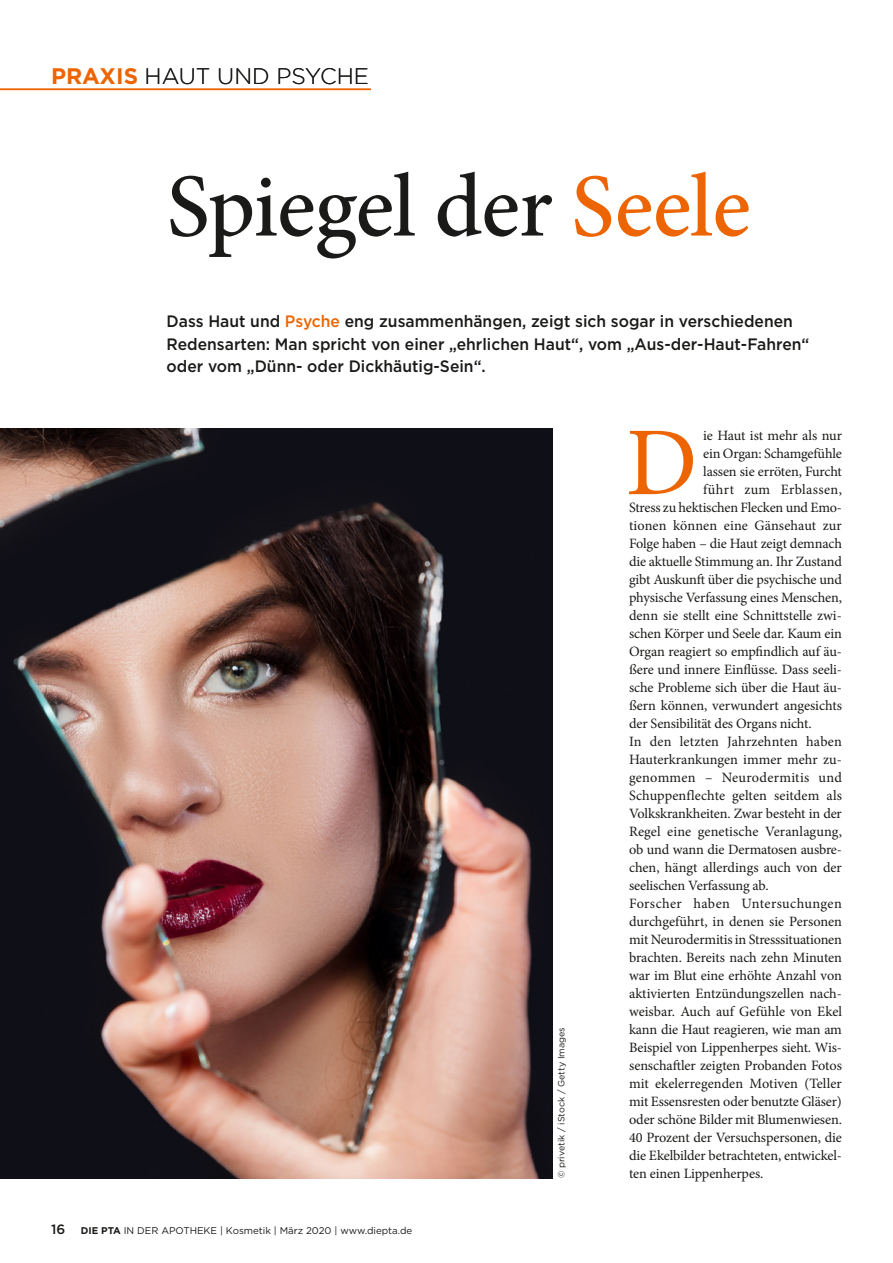
<style>
.page{position:relative;width:893px;height:1263px;background:#fff}
.page>*{position:absolute;margin:0;border:0;box-sizing:border-box;transform-origin:0 0}
.t1{font:97.35px "Minion Pro";color:#ec6502}
.t2{font:500 90px "Minion Pro";letter-spacing:-.01em;color:#1a1a18}
.t3{font:300 22.5px "Gotham";color:#1a1a18}
.t4{font:500 16.5px/22.5px "Gotham";color:#1a1a18;scale:.95 1}
.t5{font:14.25px "Minion Pro";letter-spacing:-.01em;color:#1a1a18}
.t6{font:14.25px "Minion Pro";letter-spacing:.025em;color:#1a1a18}
.t7{font:14.25px "Minion Pro";letter-spacing:.01em;color:#1a1a18}
.t8{font:14.25px "Minion Pro";letter-spacing:.015em;color:#1a1a18}
.t9{font:14.25px "Minion Pro";letter-spacing:.02em;color:#1a1a18}
.t10{font:9.75px "Gotham";color:#1a1a18}
.t11{font:9px "Gotham";color:#1a1a18}
.s1{font-weight:700;color:#ec6502}
.s2{color:#ec6502}
.s3{font-weight:500;font-size:13.5px}
.s4{font-weight:700}
</style>
<div class="page">
<img style="left:0;top:428px;width:553px;height:750px">
<hr style="left:0;top:89px;width:371px;height:1px;background:#ec6502">
<h3 class="t3" style="left:51px;top:62px;width:319px"><span class="s1">PRAXIS</span> AUT UND SYCH E</h3>
<h3 class="t3" style="left:145px;top:62px;width:34px">HAUT</h3>
<h3 class="t3" style="left:217px;top:62px;width:18px">UND</h3>
<h3 class="t3" style="left:277px;top:62px;width:31px">PSYC</h3>
<h3 class="t3" style="left:337px;top:62px;width:30px">HE</h3>
<h2 class="t2" style="left:167px;top:146px;width:586px">Spiegel der <span class="s2">Seele</span></h2>
<p class="t4" style="left:167px;top:310px;width:678px">Dass Haut und <span class="s2">Psyche</span> eng zusammenhängen, zeigt sich sogar in verschiedenen<br>Redensarten: Man spricht von einer „ehrlichen Haut“, vom „Aus-der-Haut-Fahren“ oder vom „Dünn- oder Dickhäutig-Sein“.</p>
<p class="t10" style="left:51px;top:1224px;width:363px"><span class="s3">16</span> <span class="s4">DIE PTA</span> IN DER APOTHEKE | Kosmetik | März 2020 | www.diepta.de</p>
<p class="t11" style="left:555px;top:1178px;width:153px;rotate:-90deg">© privetik / iStock / Getty Images</p>
<h1 class="t1" style="left:626px;top:398px;width:73px">D</h1>
<p class="t5" style="left:703px;top:426px;width:140px">ie Haut ist mehr als nur</p>
<p class="t5" style="left:703px;top:444px;width:140px">ein Organ: Schamgefühle</p>
<p class="t5" style="left:703px;top:462px;width:140px">lassen sie erröten, Furcht</p>
<p class="t6" style="left:703px;top:480px;width:140px">führt zum Erblassen,</p>
<p class="t5" style="left:629px;top:498px;width:214px">Stress zu hektischen Flecken und Emo-</p>
<p class="t5" style="left:629px;top:516px;width:214px">tionen können eine Gänsehaut zur</p>
<p class="t5" style="left:629px;top:534px;width:214px">Folge haben – die Haut zeigt demnach</p>
<p class="t5" style="left:629px;top:552px;width:214px">die aktuelle Stimmung an. Ihr Zustand</p>
<p class="t5" style="left:629px;top:570px;width:214px">gibt Auskunft über die psychische und</p>
<p class="t5" style="left:629px;top:588px;width:214px">physische Verfassung eines Menschen,</p>
<p class="t5" style="left:629px;top:606px;width:214px">denn sie stellt eine Schnittstelle zwi-</p>
<p class="t5" style="left:629px;top:624px;width:214px">schen Körper und Seele dar. Kaum ein</p>
<p class="t5" style="left:629px;top:642px;width:214px">Organ reagiert so empfindlich auf äu-</p>
<p class="t5" style="left:629px;top:660px;width:214px">ßere und innere Einflüsse. Dass seeli-</p>
<p class="t5" style="left:629px;top:678px;width:214px">sche Probleme sich über die Haut äu-</p>
<p class="t5" style="left:629px;top:696px;width:214px">ßern können, verwundert angesichts</p>
<p class="t5" style="left:629px;top:714px;width:184px">der Sensibilität des Organs nicht.</p>
<p class="t8" style="left:629px;top:732px;width:214px">In den letzten Jahrzehnten haben</p>
<p class="t5" style="left:629px;top:750px;width:214px">Hauterkrankungen immer mehr zu-</p>
<p class="t9" style="left:629px;top:768px;width:214px">genommen – Neurodermitis und</p>
<p class="t5" style="left:629px;top:786px;width:214px">Schuppenflechte gelten seitdem als</p>
<p class="t5" style="left:629px;top:804px;width:214px">Volkskrankheiten. Zwar besteht in der</p>
<p class="t7" style="left:629px;top:822px;width:214px">Regel eine genetische Veranlagung,</p>
<p class="t5" style="left:629px;top:840px;width:214px">ob und wann die Dermatosen ausbre-</p>
<p class="t5" style="left:629px;top:858px;width:214px">chen, hängt allerdings auch von der</p>
<p class="t5" style="left:629px;top:876px;width:141px">seelischen Verfassung ab.</p>
<p class="t6" style="left:629px;top:894px;width:214px">Forscher haben Untersuchungen</p>
<p class="t5" style="left:629px;top:912px;width:214px">durchgeführt, in denen sie Personen</p>
<p class="t5" style="left:629px;top:930px;width:214px">mit Neurodermitis in Stresssituationen</p>
<p class="t5" style="left:629px;top:948px;width:214px">brachten. Bereits nach zehn Minuten</p>
<p class="t5" style="left:629px;top:966px;width:214px">war im Blut eine erhöhte Anzahl von</p>
<p class="t5" style="left:629px;top:984px;width:214px">aktivierten Entzündungszellen nach-</p>
<p class="t5" style="left:629px;top:1002px;width:214px">weisbar. Auch auf Gefühle von Ekel</p>
<p class="t5" style="left:629px;top:1020px;width:214px">kann die Haut reagieren, wie man am</p>
<p class="t5" style="left:629px;top:1038px;width:214px">Beispiel von Lippenherpes sieht. Wis-</p>
<p class="t5" style="left:629px;top:1056px;width:214px">senschaftler zeigten Probanden Fotos</p>
<p class="t5" style="left:629px;top:1074px;width:214px">mit ekelerregenden Motiven (Teller</p>
<p class="t5" style="left:629px;top:1092px;width:214px">mit Essensresten oder benutzte Gläser)</p>
<p class="t5" style="left:629px;top:1110px;width:214px">oder schöne Bilder mit Blumenwiesen.</p>
<p class="t5" style="left:629px;top:1128px;width:214px">40 Prozent der Versuchspersonen, die</p>
<p class="t5" style="left:629px;top:1146px;width:214px">die Ekelbilder betrachteten, entwickel-</p>
<p class="t5" style="left:629px;top:1164px;width:136px">ten einen Lippenherpes.</p>
</div>
